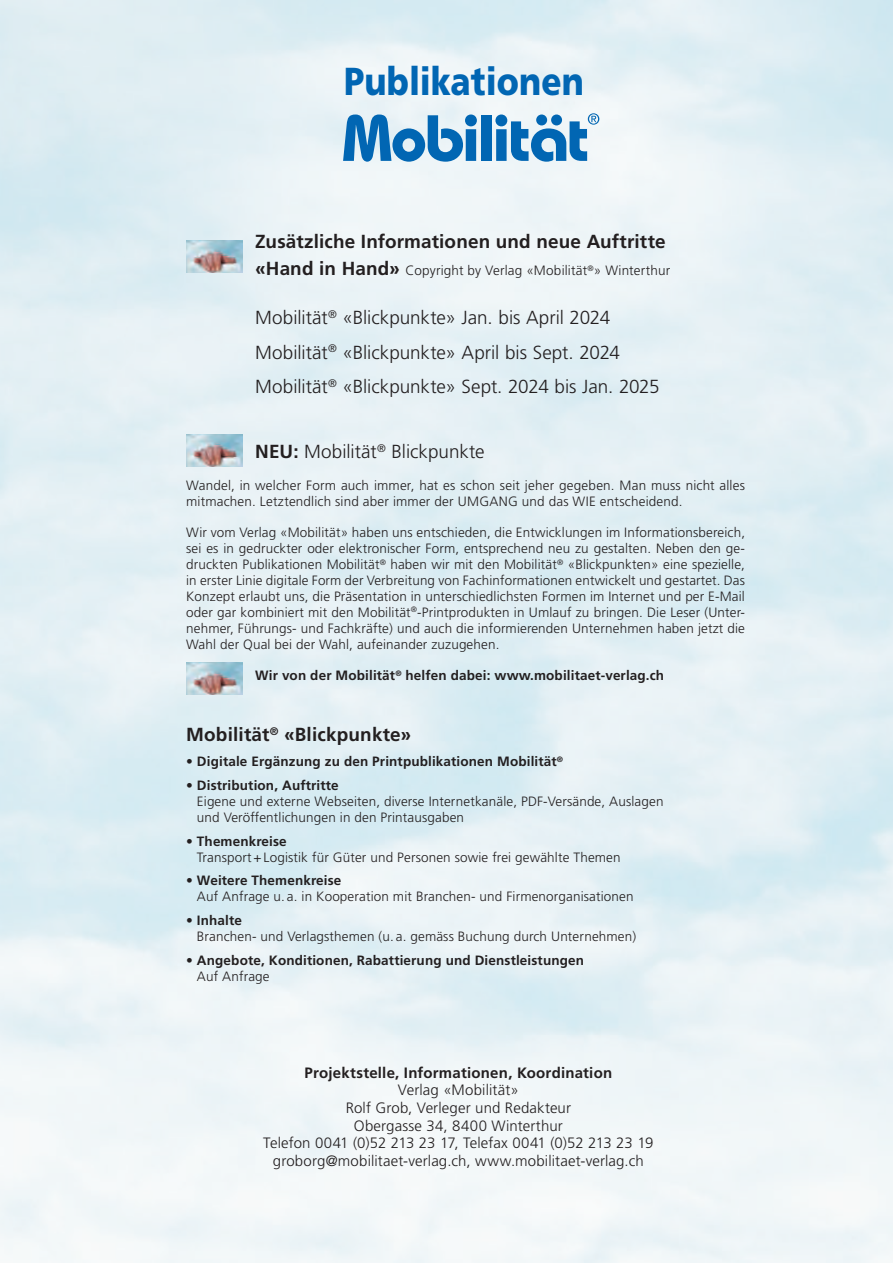
<style>
.page{position:relative;width:893px;height:1263px;background:#fff}
.page>*{position:absolute;margin:0;border:0;box-sizing:border-box;transform-origin:0 0}
.t1{font:900 39px "Frutiger LT Std";color:#0166b3;scale:.85 1}
.t2{font:300 18.9px/34.2px "Frutiger LT Std";color:#231f20}
.t3{font:700 18.9px "Frutiger LT Std";letter-spacing:.01em;color:#231f20}
.t4{font:300 15px/17.7px "Frutiger LT Std";letter-spacing:.01em;color:#231f20;text-align:center}
.t5{font:700 15px "Frutiger LT Std";letter-spacing:.015em;color:#231f20}
.t6{font:300 13.5px/15.9px "Frutiger LT Std";letter-spacing:.01em;color:#231f20}
.t7{font:700 13.5px/15.9px "Frutiger LT Std";letter-spacing:.01em;color:#231f20}
.s1{font-weight:700;font-size:18.9px}
.s2{font-weight:700}
.s3{font-weight:300}
</style>
<div class="page">
<img style="left:0;top:0;width:893px;height:1263px">
<img style="left:186px;top:241px;width:56px;height:31px">
<img style="left:186px;top:434px;width:56px;height:32px">
<img style="left:186px;top:663px;width:56px;height:31px">
<svg style="left:343px;top:115px;width:134px;height:47px;background:#64a1cf"></svg>
<div style="left:481px;top:115px;width:10px;height:46px;background:#0166b3"></div>
<svg style="left:495px;top:113px;width:104px;height:49px"></svg>
<h1 class="t1" style="left:344px;top:58px;width:284px">Publikationen</h1>
<h2 class="t3" style="left:255px;top:231px;width:412px">Zusätzliche Informationen und neue Auftritte</h2>
<p class="t6" style="left:255px;top:263px;width:416px"><span class="s1">«Hand in Hand»</span> Copyright by Verlag «Mobilität<sup>®</sup>» Winterthur</p>
<h2 class="t2" style="left:255px;top:301px;width:406px">Mobilität<sup>®</sup> «Blickpunkte» Jan. bis April 2024<br>Mobilität<sup>®</sup> «Blickpunkte» April bis Sept. 2024<br>Mobilität<sup>®</sup> «Blickpunkte» Sept. 2024 bis Jan. 2025</h2>
<h2 class="t2" style="left:255px;top:435px;width:231px"><span class="s2">NEU:</span> Mobilität<sup>®</sup> Blickpunkte</h2>
<p class="t6" style="left:186px;top:477px;width:560px">Wandel, in welcher Form auch immer, hat es schon seit jeher gegeben. Man muss nicht alles mitmachen. Letztendlich sind aber immer der UMGANG und das WIE entscheidend.</p>
<p class="t6" style="left:186px;top:525px;width:560px;text-align:justify">Wir vom Verlag «Mobilität» haben uns entschieden, die Entwicklungen im Informationsbereich, sei es in gedruckter oder elektronischer Form, entsprechend neu zu gestalten. Neben den ge&shy;druckten Publikationen Mobilität<sup>®</sup> haben wir mit den Mobilität<sup>®</sup> «Blickpunkten» eine spezielle, in erster Linie digitale Form der Verbreitung von Fachinformationen entwickelt und gestartet. Das Konzept erlaubt uns, die Präsentation in unterschiedlichsten Formen im Internet und per E-Mail oder gar kombiniert mit den Mobilität<sup>®</sup>-Printprodukten in Umlauf zu bringen. Die Leser (Unter&shy;nehmer, Führungs- und Fachkräfte) und auch die informierenden Unternehmen haben jetzt die Wahl der Qual bei der Wahl, aufeinander zuzugehen.</p>
<p class="t7" style="left:255px;top:668px;width:410px">Wir von der Mobilität<sup>®</sup> helfen dabei: www.mobilitaet-verlag.ch</p>
<h2 class="t3" style="left:186px;top:723px;width:227px">Mobilität<sup>®</sup> «Blickpunkte»</h2>
<p class="t7" style="left:186px;top:754px;width:378px">• Digitale Ergänzung zu den Printpublikationen Mobilität<sup>®</sup></p>
<p class="t7" style="left:186px;top:778px;width:154px">• Distribution, Auftritte</p>
<p class="t6" style="left:197px;top:794px;width:468px">Eigene und externe Webseiten, diverse Internetkanäle, PDF-Versände, Auslagen und Veröffentlichungen in den Printausgaben</p>
<p class="t7" style="left:186px;top:833px;width:102px">• Themenkreise</p>
<p class="t6" style="left:197px;top:849px;width:425px">Transport+Logistik für Güter und Personen sowie frei gewählte Themen</p>
<p class="t7" style="left:186px;top:873px;width:157px">• Weitere Themenkreise</p>
<p class="t6" style="left:197px;top:889px;width:438px">Auf Anfrage u. a. in Kooperation mit Branchen- und Firmenorganisationen</p>
<p class="t7" style="left:186px;top:912px;width:57px">• Inhalte</p>
<p class="t6" style="left:197px;top:928px;width:441px">Branchen- und Verlagsthemen (u. a. gemäss Buchung durch Unternehmen)</p>
<p class="t7" style="left:197px;top:952px;width:389px;text-indent:-11px"><span class="s3">•</span> Angebote, Konditionen, Rabattierung und Dienstleistungen<br><span class="s3">Auf Anfrage</span></p>
<p class="t5" style="left:304px;top:1064px;width:309px">Projektstelle, Informationen, Koordination</p>
<p class="t4" style="left:263px;top:1081px;width:392px">Verlag «Mobilität»<br>Rolf Grob, Verleger und Redakteur<br>Obergasse 34, 8400 Winterthur<br>Telefon 0041 (0)52 213 23 17, Telefax 0041 (0)52 213 23 19 groborg@mobilitaet-verlag.ch, www.mobilitaet-verlag.ch</p>
</div>
